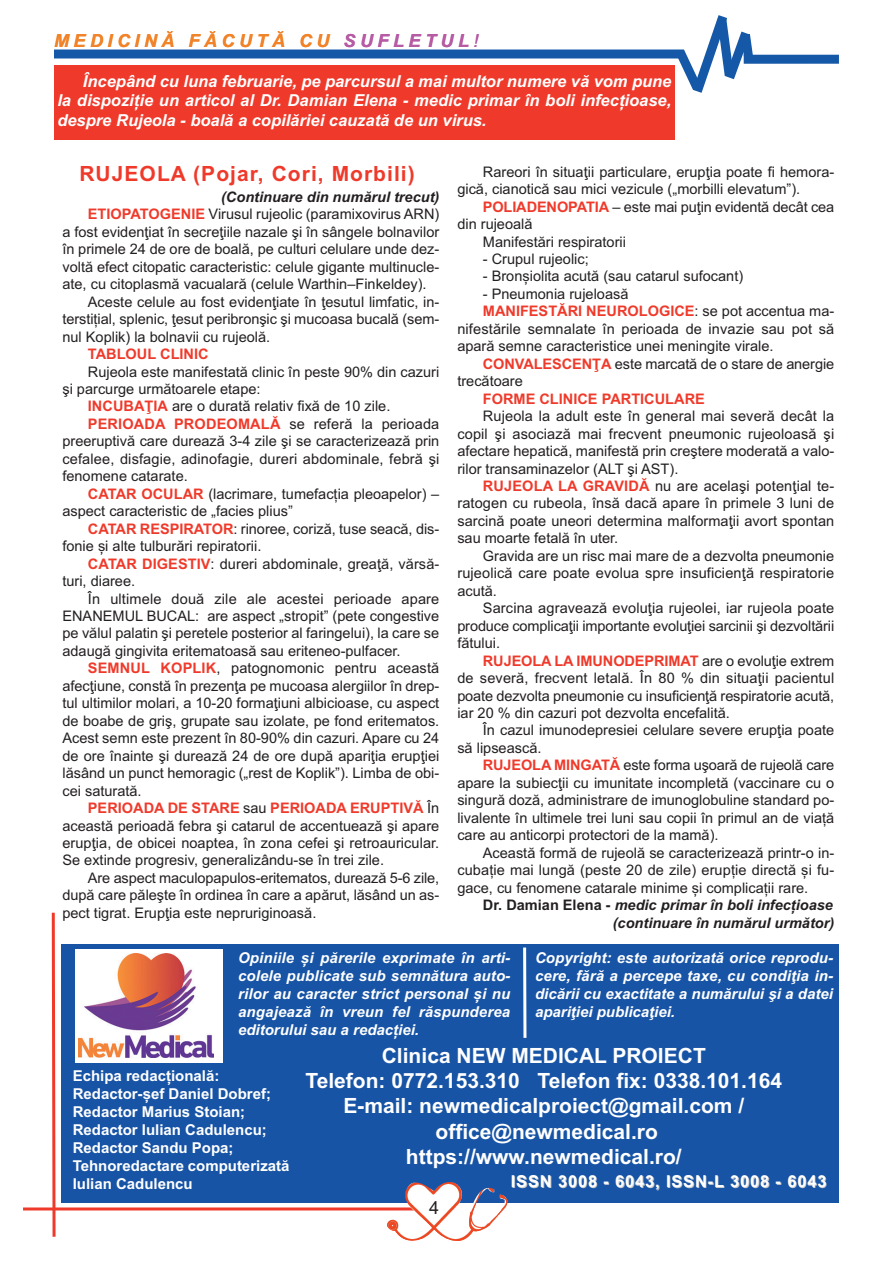
<style>
.page{position:relative;width:893px;height:1263px;background:#fff}
.page>*{position:absolute;margin:0;border:0;box-sizing:border-box;transform-origin:0 0}
.t1{font:700 21px/25.2px "Arial";color:#fff;text-align:center}
.t2{font:700 21px "Arial";letter-spacing:.05em;color:#ef3a2b}
.t3{font:italic 700 18px "Arial";letter-spacing:.25em;color:#f1842a}
.t4{font:18px "Arial";color:#231f20}
.t5{font:italic 700 16.5px/19.8px "Arial";color:#fff;text-align:justify}
.t6{font:700 16.5px "Arial";letter-spacing:.05em;color:#fff}
.t7{font:italic 700 15px/18px "Arial";color:#fff;text-align:justify}
.t8{font:700 15px/18px "Arial";color:#fff}
.t9{font:14.55px/17.4px "Arial";color:#231f20;text-align:justify}
.t10{font:700 14.55px "Arial";color:#ef3a2b}
.t11{font:italic 700 14.55px/17.4px "Arial";color:#231f20;text-align:right}
.s1{color:#b65ba4}
.s2{font-weight:400;color:#b65ba4}
.s3{font-weight:700;color:#ef3a2b}
.s4{font-weight:400;color:#231f20}
.s5{font-style:normal}
</style>
<div class="page">
<img style="left:387px;top:1202px;width:121px;height:39px">
<hr style="left:23px;top:1207px;width:398px;height:3px;background:#ef3a2b">
<div style="left:54px;top:50px;width:630px;height:8px;background:#1558a8"></div>
<svg style="left:668px;top:15px;width:91px;height:88px"></svg>
<div style="left:744px;top:55px;width:95px;height:9px;background:#1558a8"></div>
<svg style="left:50px;top:912px;width:7px;height:325px"></svg>
<div style="left:61px;top:944px;width:778px;height:258px;background:#1854a5"></div>
<div style="left:75px;top:949px;width:148px;height:114px;background:#fff"></div>
<img style="left:79px;top:954px;width:135px;height:103px">
<hr style="left:523px;top:947px;width:3px;height:91px;background:#fff">
<div style="left:54px;top:65px;width:620px;height:75px;background:#ef3a2b"></div>
<p class="t3" style="left:54px;top:30px;width:426px">MEDICINĂ FĂCUTĂ CU <span class="s1">SUFLETUL</span><span class="s2">!</span></p>
<p class="t5" style="left:57px;top:71px;width:616px;text-indent:26px">Începând cu luna februarie, pe parcursul a mai multor numere vă vom pune la dispoziție un articol al Dr. Damian Elena - medic primar în boli infecțioase, despre Rujeola - boală a copilăriei cauzată de un virus.</p>
<h1 class="t2" style="left:79px;top:162px;width:337px">RUJEOLA (Pojar, Cori, Morbili)</h1>
<p class="t11" style="left:221px;top:188px;width:220px">(Continuare din numărul trecut)</p>
<p class="t9" style="left:88px;top:206px;width:353px"><span class="s3">ETIOPATOGENIE</span> Virusul rujeolic (paramixovirus ARN)</p>
<p class="t9" style="left:62px;top:223px;width:378px">a fost evidenţiat în secreţiile nazale şi în sângele bolnavilor</p>
<p class="t9" style="left:62px;top:241px;width:378px">în primele 24 de ore de boală, pe culturi celulare unde dez-</p>
<p class="t9" style="left:62px;top:258px;width:378px">voltă efect citopatic caracteristic: celule gigante multinucle-</p>
<p class="t9" style="left:62px;top:275px;width:366px">ate, cu citoplasmă vacualară (celule Warthin–Finkeldey).</p>
<p class="t9" style="left:88px;top:293px;width:353px">Aceste celule au fost evidenţiate în ţesutul limfatic, in-</p>
<p class="t9" style="left:62px;top:310px;width:378px">terstițial, splenic, ţesut peribronşic şi mucoasa bucală (sem-</p>
<p class="t9" style="left:62px;top:328px;width:209px">nul Koplik) la bolnavii cu rujeolă.</p>
<p class="t10" style="left:88px;top:345px;width:122px">TABLOUL CLINIC</p>
<p class="t9" style="left:88px;top:363px;width:353px">Rujeola este manifestată clinic în peste 90% din cazuri</p>
<p class="t9" style="left:62px;top:380px;width:200px">şi parcurge următoarele etape:</p>
<p class="t9" style="left:88px;top:398px;width:304px"><span class="s3">INCUBAŢIA</span> are o durată relativ fixă de 10 zile.</p>
<p class="t10" style="left:88px;top:415px;width:353px">PERIOADA PRODEOMALĂ <span class="s4">se referă la perioada</span></p>
<p class="t9" style="left:62px;top:433px;width:378px">preeruptivă care durează 3-4 zile şi se caracterizează prin</p>
<p class="t9" style="left:62px;top:450px;width:378px">cefalee, disfagie, adinofagie, dureri abdominale, febră şi</p>
<p class="t9" style="left:62px;top:468px;width:127px">fenomene catarate.</p>
<p class="t9" style="left:88px;top:485px;width:353px"><span class="s3">CATAR OCULAR</span> (lacrimare, tumefacția pleoapelor) –</p>
<p class="t9" style="left:62px;top:502px;width:232px">aspect caracteristic de „facies plius”</p>
<p class="t9" style="left:88px;top:520px;width:353px"><span class="s3">CATAR RESPIRATOR</span>: rinoree, coriză, tuse seacă, dis-</p>
<p class="t9" style="left:62px;top:537px;width:200px">fonie și alte tulburări repiratorii.</p>
<p class="t9" style="left:88px;top:555px;width:353px"><span class="s3">CATAR DIGESTIV</span>: dureri abdominale, greaţă, vărsă-</p>
<p class="t9" style="left:62px;top:572px;width:74px">turi, diaree.</p>
<p class="t9" style="left:88px;top:590px;width:353px">În ultimele două zile ale acestei perioade apare</p>
<p class="t9" style="left:62px;top:607px;width:378px">ENANEMUL BUCAL: are aspect „stropit” (pete congestive</p>
<p class="t9" style="left:62px;top:625px;width:378px">pe vălul palatin şi peretele posterior al faringelui), la care se</p>
<p class="t9" style="left:62px;top:642px;width:340px">adaugă gingivita eritematoasă sau eriteneo-pulfacer.</p>
<p class="t9" style="left:88px;top:660px;width:353px"><span class="s3">SEMNUL KOPLIK</span>, patognomonic pentru această</p>
<p class="t9" style="left:62px;top:677px;width:378px">afecţiune, constă în prezenţa pe mucoasa alergiilor în drep-</p>
<p class="t9" style="left:62px;top:694px;width:378px">tul ultimilor molari, a 10-20 formaţiuni albicioase, cu aspect</p>
<p class="t9" style="left:62px;top:712px;width:378px">de boabe de griş, grupate sau izolate, pe fond eritematos.</p>
<p class="t9" style="left:62px;top:729px;width:378px">Acest semn este prezent în 80-90% din cazuri. Apare cu 24</p>
<p class="t9" style="left:62px;top:747px;width:378px">de ore înainte şi durează 24 de ore după apariţia erupţiei</p>
<p class="t9" style="left:62px;top:764px;width:378px">lăsând un punct hemoragic („rest de Koplik”). Limba de obi-</p>
<p class="t9" style="left:62px;top:782px;width:81px">cei saturată.</p>
<p class="t10" style="left:88px;top:799px;width:353px">PERIOADA DE STARE <span class="s4">sau</span> PERIOADA ERUPTIVĂ <span class="s4">În</span></p>
<p class="t9" style="left:62px;top:817px;width:378px">această perioadă febra şi catarul de accentuează şi apare</p>
<p class="t9" style="left:62px;top:834px;width:378px">erupţia, de obicei noaptea, în zona cefei şi retroauricular.</p>
<p class="t9" style="left:62px;top:852px;width:323px">Se extinde progresiv, generalizându-se în trei zile.</p>
<p class="t9" style="left:88px;top:869px;width:353px">Are aspect maculopapulos-eritematos, durează 5-6 zile,</p>
<p class="t9" style="left:62px;top:887px;width:378px">după care păleşte în ordinea în care a apărut, lăsând un as-</p>
<p class="t9" style="left:62px;top:904px;width:255px">pect tigrat. Erupţia este nepruriginoasă.</p>
<p class="t9" style="left:457px;top:163px;width:378px;text-indent:26px">Rareori în situaţii particulare, erupţia poate fi hemora&shy;gică, cianotică sau mici vezicule („morbilli elevatum”).</p>
<p class="t9" style="left:483px;top:198px;width:353px"><span class="s3">POLIADENOPATIA</span> – este mai puţin evidentă decât cea</p>
<p class="t9" style="left:457px;top:215px;width:77px">din rujeoală</p>
<p class="t9" style="left:483px;top:233px;width:145px">Manifestări respiratorii</p>
<p class="t9" style="left:483px;top:250px;width:107px">- Crupul rujeolic;</p>
<p class="t9" style="left:483px;top:268px;width:262px">- Bronșiolita acută (sau catarul sufocant)</p>
<p class="t9" style="left:483px;top:285px;width:147px">- Pneumonia rujeloasă</p>
<p class="t10" style="left:483px;top:303px;width:353px">MANIFESTĂRI NEUROLOGICE<span class="s4">: se pot accentua ma-</span></p>
<p class="t9" style="left:457px;top:320px;width:378px">nifestările semnalate în perioada de invazie sau pot să</p>
<p class="t9" style="left:457px;top:338px;width:318px">apară semne caracteristice unei meningite virale.</p>
<p class="t9" style="left:483px;top:355px;width:353px"><span class="s3">CONVALESCENŢA</span> este marcată de o stare de anergie</p>
<p class="t9" style="left:457px;top:372px;width:67px">trecătoare</p>
<p class="t10" style="left:483px;top:390px;width:224px">FORME CLINICE PARTICULARE</p>
<p class="t9" style="left:457px;top:407px;width:378px;text-indent:26px">Rujeola la adult este în general mai severă decât la copil şi asociază mai frecvent pneumonic rujeoloasă şi afectare hepatică, manifestă prin creştere moderată a valo&shy;rilor transaminazelor (ALT şi AST).</p>
<p class="t9" style="left:457px;top:477px;width:378px;text-indent:26px"><span class="s3">RUJEOLA LA GRAVIDĂ</span> nu are acelaşi potenţial te&shy;ratogen cu rubeola, însă dacă apare în primele 3 luni de sarcină poate uneori determina malformaţii avort spontan sau moarte fetală în uter.</p>
<p class="t9" style="left:457px;top:547px;width:378px;text-indent:26px">Gravida are un risc mai mare de a dezvolta pneumonie rujeolică care poate evolua spre insuficienţă respiratorie acută.</p>
<p class="t9" style="left:457px;top:599px;width:378px;text-indent:26px">Sarcina agravează evoluţia rujeolei, iar rujeola poate produce complicaţii importante evoluţiei sarcinii şi dezvoltării fătului.</p>
<p class="t9" style="left:457px;top:652px;width:378px;text-indent:26px"><span class="s3">RUJEOLA LA IMUNODEPRIMAT</span> are o evoluţie extrem de severă, frecvent letală. În 80 % din situaţii pacientul poate dezvolta pneumonie cu insuficienţă respiratorie acută, iar 20 % din cazuri pot dezvolta encefalită.</p>
<p class="t9" style="left:457px;top:722px;width:378px;text-indent:26px">În cazul imunodepresiei celulare severe erupţia poate să lipsească.</p>
<p class="t9" style="left:457px;top:757px;width:378px;text-indent:26px"><span class="s3">RUJEOLA MINGATĂ</span> este forma uşoară de rujeolă care apare la subiecţii cu imunitate incompletă (vaccinare cu o singură doză, administrare de imunoglobuline standard po&shy;livalente în ultimele trei luni sau copii în primul an de viață care au anticorpi protectori de la mamă).</p>
<p class="t9" style="left:457px;top:844px;width:378px;text-indent:26px">Această formă de rujeolă se caracterizează printr-o in&shy;cubație mai lungă (peste 20 de zile) erupție directă și fu&shy;gace, cu fenomene catarale minime și complicații rare.</p>
<p class="t11" style="left:483px;top:896px;width:353px"><span class="s5">Dr. Damian Elena -</span> medic primar în boli infecțioase (continuare în numărul următor)</p>
<p class="t7" style="left:238px;top:949px;width:274px">Opiniile și părerile exprimate în arti&shy;colele publicate sub semnătura auto&shy;rilor au caracter strict personal și nu angajează în vreun fel răspunderea editorului sau a redacției.</p>
<p class="t7" style="left:535px;top:949px;width:300px">Copyright: este autorizată orice reprodu&shy;cere, fără a percepe taxe, cu condiţia in&shy;dicării cu exactitate a numărului şi a datei apariţiei publicaţiei.</p>
<h1 class="t1" style="left:305px;top:1043px;width:478px">Clinica NEW MEDICAL PROIECT<br>Telefon: 0772.153.310 Telefon fix: 0338.101.164<br>E-mail: newmedicalproiect@gmail.com / office@newmedical.ro https://www.newmedical.ro/</h1>
<p class="t8" style="left:73px;top:1066px;width:218px">Echipa redacțională:<br>Redactor-șef Daniel Dobref;<br>Redactor Marius Stoian;<br>Redactor Iulian Cadulencu;<br>Redactor Sandu Popa;<br>Tehnoredactare computerizată<br>Iulian Cadulencu</p>
<p class="t6" style="left:511px;top:1172px;width:317px">ISSN 3008 - 6043, ISSN-L 3008 - 6043</p>
<p class="t4" style="left:429px;top:1197px;width:12px">4</p>
</div>
